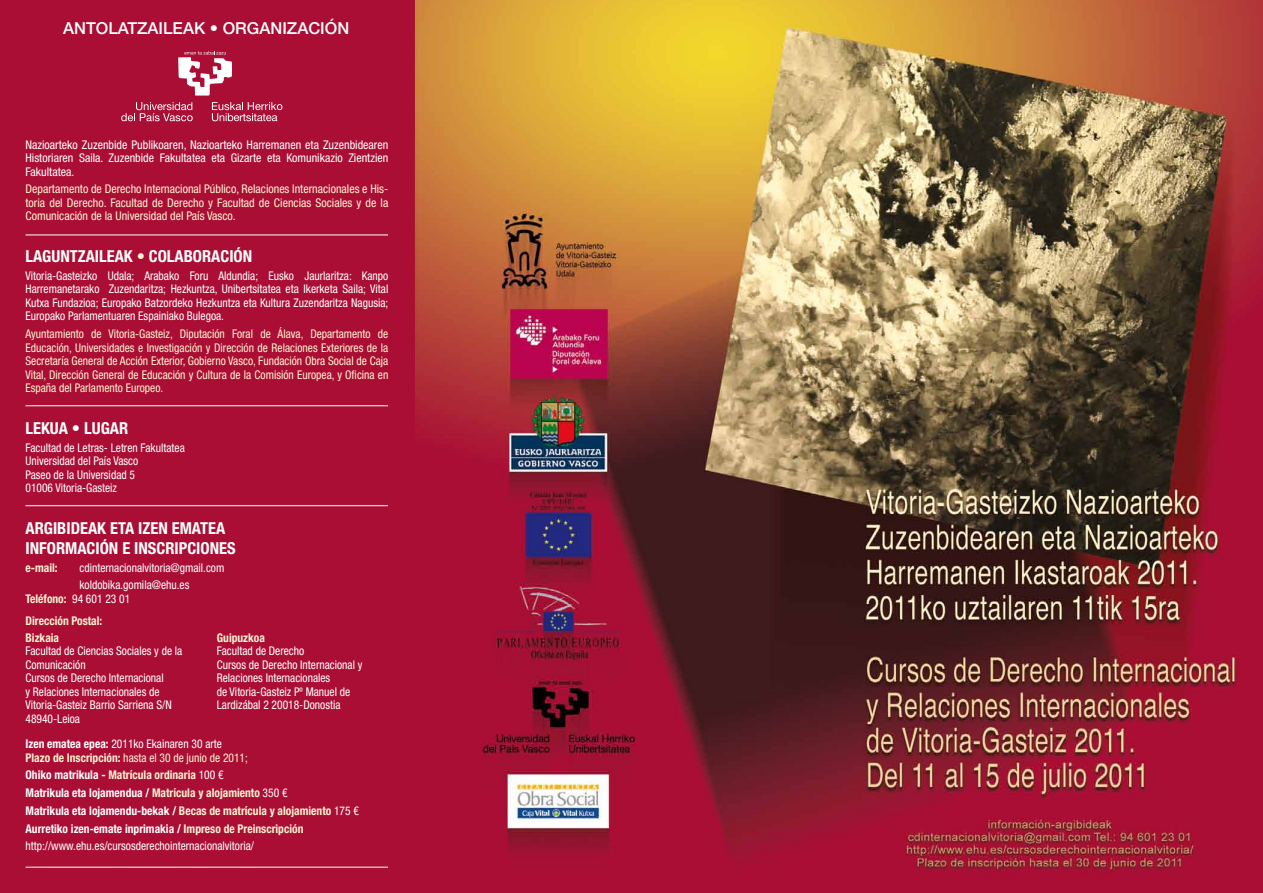
<style>
.page{position:relative;width:1263px;height:893px;background:#fff}
.page>*{position:absolute;margin:0;border:0;box-sizing:border-box;transform-origin:0 0}
.t1{font:700 condensed 16.5px/19.8px "Helvetica Neue LT Pro";color:#fff}
.t2{font:500 16.5px "Helvetica Neue LT Pro";color:#fff}
.t3{font:condensed 12px/13.5px "Helvetica Neue LT Pro";color:#fff;scale:.96 1}
.t4{font:condensed 12px/13.5px "Helvetica Neue LT Pro";color:#fff3d1;text-align:justify;scale:.96 1}
.t5{font:700 condensed 12px/17.7px "Helvetica Neue LT Pro";color:#fff;scale:.96 1}
.t6{font:condensed 12px/13.5px "Helvetica Neue LT Pro";color:#fff3d1;text-align:justify}
.t7{font:condensed 12px/13.5px "Helvetica Neue LT Pro";color:#fff;text-align:justify}
.t8{font:700 condensed 12px/22.2px "Helvetica Neue LT Pro";color:#fff3d1;scale:.96 1}
.s1{color:#fff3d1}
.s2{font-weight:400;color:#fff}
.s3{font-weight:700;color:#fff}
.s4{color:#fff}
.s5{font-weight:700}
.s6{font-weight:400}
</style>
<div class="page">
<img style="left:0;top:0;width:1263px;height:893px">
<svg style="left:121px;top:102px;width:72px;height:19px"></svg>
<svg style="left:212px;top:102px;width:70px;height:19px"></svg>
<svg style="left:178px;top:51px;width:54px;height:45px"></svg>
<hr style="left:26px;top:235px;width:362px;height:1px;background:#fff">
<hr style="left:26px;top:405px;width:362px;height:1px;background:#fff">
<hr style="left:26px;top:505px;width:362px;height:1px;background:#fff">
<hr style="left:26px;top:867px;width:362px;height:1px;background:#fff">
<h1 class="t2" style="left:63px;top:19px;width:288px">ANTOLATZAILEAK • ORGANIZACIÓN</h1>
<p class="t7" style="left:26px;top:137px;width:364px">Nazioarteko Zuzenbide Publikoaren, Nazioarteko Harremanen eta Zuzenbidearen Historiaren Saila. Zuzenbide Fakultatea eta Gizarte eta Komunikazio Zientzien Fakultatea.</p>
<p class="t6" style="left:26px;top:182px;width:364px">Departamento de Derecho Internacional Público, Relaciones Internacionales e His&shy;toria del Derecho. Facultad de Derecho y Facultad de Ciencias Sociales y de la Comunicación de la Universidad del País Vasco.</p>
<h1 class="t1" style="left:26px;top:246px;width:228px">LAGUNTZAILEAK <span class="s1">•</span> COLABORACIÓN</h1>
<p class="t3" style="left:26px;top:269px;width:379px;text-align:justify">Vitoria-Gasteizko Udala; Arabako Foru Aldundia; Eusko Jaurlaritza: Kanpo Harremanetarako Zuzendaritza; Hezkuntza, Unibertsitatea eta Ikerketa Saila; Vital Kutxa Fundazioa; Europako Batzordeko Hezkuntza eta Kultura Zuzendaritza Nagusia; Europako Parlamentuaren Espainiako Bulegoa.</p>
<p class="t4" style="left:26px;top:327px;width:380px">Ayuntamiento de Vitoria-Gasteiz, Diputación Foral de Álava, Departamento de Educación, Universidades e Investigación y Dirección de Relaciones Exteriores de la Secretaría General de Acción Exterior, Gobierno Vasco, Fundación Obra Social de Caja Vital, Dirección General de Educación y Cultura de la Comisión Europea, y Oficina en España del Parlamento Europeo.</p>
<h1 class="t1" style="left:26px;top:418px;width:104px">LEKUA • LUGAR</h1>
<p class="t3" style="left:26px;top:441px;width:167px">Facultad de Letras- Letren Fakultatea<br>Universidad del País Vasco<br>Paseo de la Universidad 5<br>01006 Vitoria-Gasteiz</p>
<h1 class="t1" style="left:26px;top:518px;width:212px">ARGIBIDEAK ETA IZEN EMATEA<br>INFORMACIÓN E INSCRIPCIONES</h1>
<p class="t8" style="left:26px;top:556px;width:35px">e-mail:</p>
<p class="t3" style="left:80px;top:558px;width:152px;line-height:17.7px">cdinternacionalvitoria@gmail.com koldobika.gomila@ehu.es</p>
<p class="t8" style="left:26px;top:587px;width:111px">Teléfono: <span class="s2">94 601 23 01<br></span>Dirección Postal:</p>
<p class="t8" style="left:26px;top:626px;width:37px">Bizkaia</p>
<p class="t3" style="left:26px;top:644px;width:165px">Facultad de Ciencias Sociales y de la<br>Comunicación<br>Cursos de Derecho Internacional<br>y Relaciones Internacionales de<br>Vitoria-Gasteiz Barrio Sarriena S/N<br>48940-Leioa</p>
<p class="t8" style="left:217px;top:626px;width:52px">Guipuzkoa</p>
<p class="t3" style="left:217px;top:644px;width:153px">Facultad de Derecho<br>Cursos de Derecho Internacional y<br>Relaciones Internacionales<br>de Vitoria-Gasteiz Pº Manuel de<br>Lardizábal 2 20018-Donostia</p>
<p class="t4" style="left:26px;top:737px;width:233px"><span class="s3">Izen ematea epea:</span> <span class="s4">2011ko Ekainaren 30 arte<br></span><span class="s5">Plazo de Inscripción:</span> hasta el 30 de junio de 2011;</p>
<p class="t5" style="left:26px;top:766px;width:349px">Ohiko matrikula - <span class="s1">Matrícula ordinaria</span> <span class="s6">100 €<br></span>Matrikula eta lojamendua / <span class="s1">Matrícula y alojamiento</span> <span class="s6">350 €<br></span>Matrikula eta lojamendu-bekak / <span class="s1">Becas de matrícula y alojamiento</span> <span class="s6">175 € </span>Aurretiko izen-emate inprimakia / <span class="s1">Impreso de Preinscripción </span><span class="s6">http://www.ehu.es/cursosderechointernacionalvitoria/</span></p>
</div>
